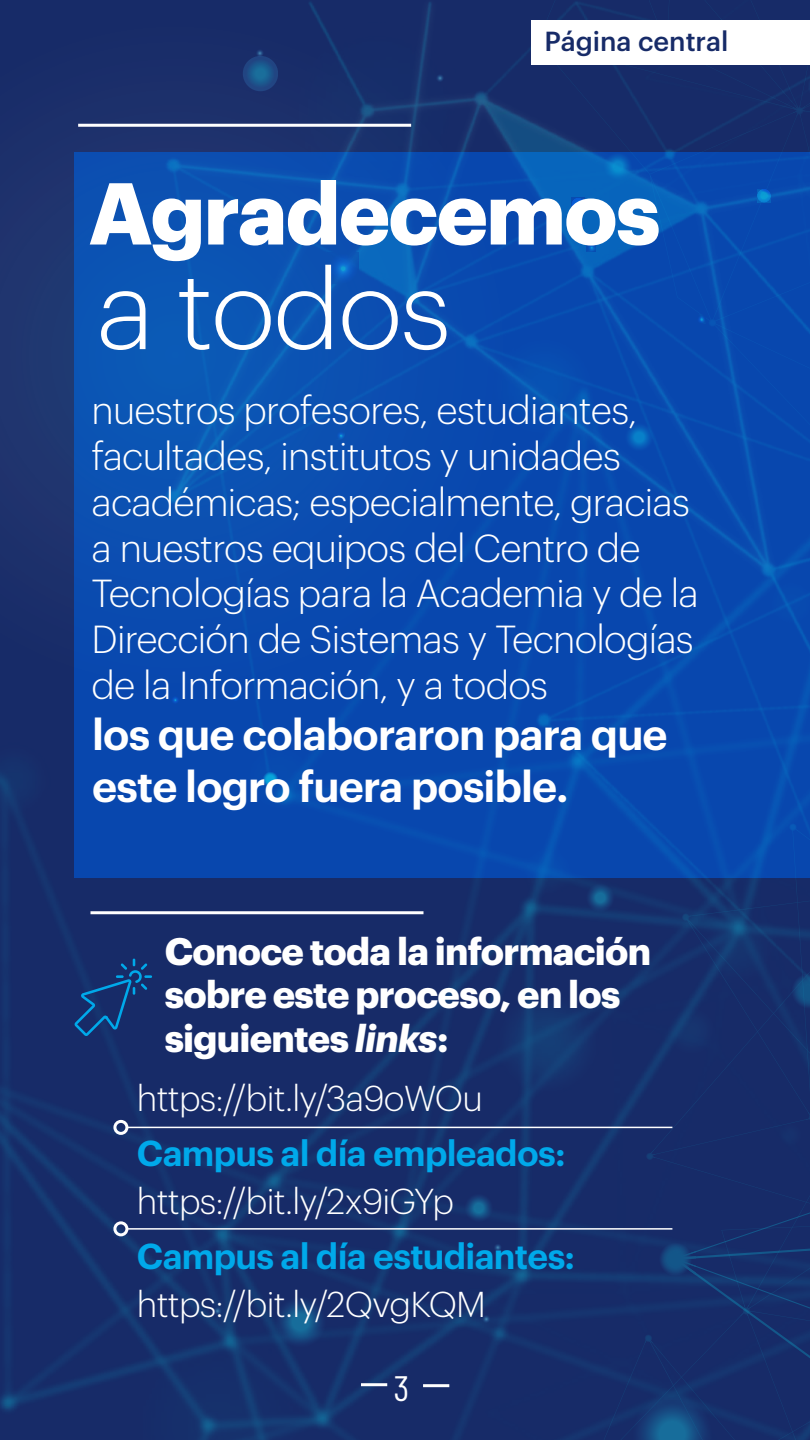
<style>
.page{position:relative;width:810px;height:1440px;background:#fff}
.page>*{position:absolute;margin:0;border:0;box-sizing:border-box;transform-origin:0 0}
.t1{font:300 109.2px "Graphik";letter-spacing:-.02em;color:#fff}
.t2{font:700 85.65px "Graphik";letter-spacing:-.02em;color:#fff}
.t3{font:600 42.75px/51.8px "Graphik";letter-spacing:-.02em;color:#fff}
.t4{font:300 38.25px/45.9px "Graphik";letter-spacing:-.02em;color:#fff}
.t5{font:700 37.5px/43.5px "Graphik";letter-spacing:-.02em;color:#fff}
.t6{font:300 35.25px "Graphik";letter-spacing:-.02em;color:#fff}
.t7{font:600 35.25px "Graphik";letter-spacing:-.02em;color:#00a9ea}
.t8{font:35.25px "Barlow Condensed";color:#fff}
.t9{font:500 27px "Graphik";color:#172b68}
.s1{font-style:italic}
</style>
<div class="page">
<img style="left:1px;top:788px;width:809px;height:652px">
<svg style="left:481px;top:1314px;width:9px;height:9px"></svg>
<svg style="left:213px;top:1306px;width:9px;height:9px"></svg>
<svg style="left:493px;top:1243px;width:9px;height:9px"></svg>
<div style="left:1px;top:1px;width:145px;height:787px;background:#1c306b"></div>
<img style="left:146px;top:1px;width:664px;height:152px">
<svg style="left:75px;top:153px;width:735px;height:725px;background:#094cb0"></svg>
<hr style="left:361px;top:1383px;width:26px;height:3px;background:#fff">
<hr style="left:423px;top:1384px;width:26px;height:3px;background:#fff">
<hr style="left:78px;top:124px;width:333px;height:3px;background:#fff">
<hr style="left:91px;top:911px;width:333px;height:3px;background:#fff">
<div style="left:531px;top:20px;width:279px;height:44px;background:#fff"></div>
<hr style="left:127px;top:1127px;width:545px;height:1px;background:#fff">
<div style="left:113px;top:1120px;width:15px;height:15px;border:3px solid #fff;border-radius:50%"></div>
<hr style="left:127px;top:1228px;width:545px;height:2px;background:#fff">
<div style="left:113px;top:1221px;width:15px;height:15px;border:3px solid #fff;border-radius:50%"></div>
<svg style="left:74px;top:959px;width:78px;height:77px;background:#143a77"></svg>
<p class="t9" style="left:545px;top:21px;width:185px">Página central</p>
<h2 class="t2" style="left:89px;top:147px;width:573px">Agradecemos</h2>
<h1 class="t1" style="left:96px;top:230px;width:356px">a todos</h1>
<p class="t4" style="left:92px;top:384px;width:609px">nuestros profesores, estudiantes, facultades, institutos y unidades académicas; especialmente, gracias a nuestros equipos del Centro de Tecnologías para la Academia y de la Dirección de Sistemas y Tecnologías de la Información, y a todos</p>
<p class="t3" style="left:92px;top:705px;width:577px">los que colaboraron para que este logro fuera posible.</p>
<p class="t5" style="left:165px;top:926px;width:488px">Conoce toda la información sobre este proceso, en los siguientes <span class="s1">links</span>:</p>
<p class="t6" style="left:137px;top:1073px;width:347px">https://bit.ly/3a9oWOu</p>
<p class="t7" style="left:137px;top:1127px;width:430px">Campus al día empleados:</p>
<p class="t6" style="left:137px;top:1176px;width:319px">https://bit.ly/2x9iGYp</p>
<p class="t7" style="left:137px;top:1229px;width:440px">Campus al día estudiantes:</p>
<p class="t6" style="left:137px;top:1278px;width:351px">https://bit.ly/2QvgKQM</p>
<p class="t8" style="left:394px;top:1366px;width:17px">3</p>
</div>
